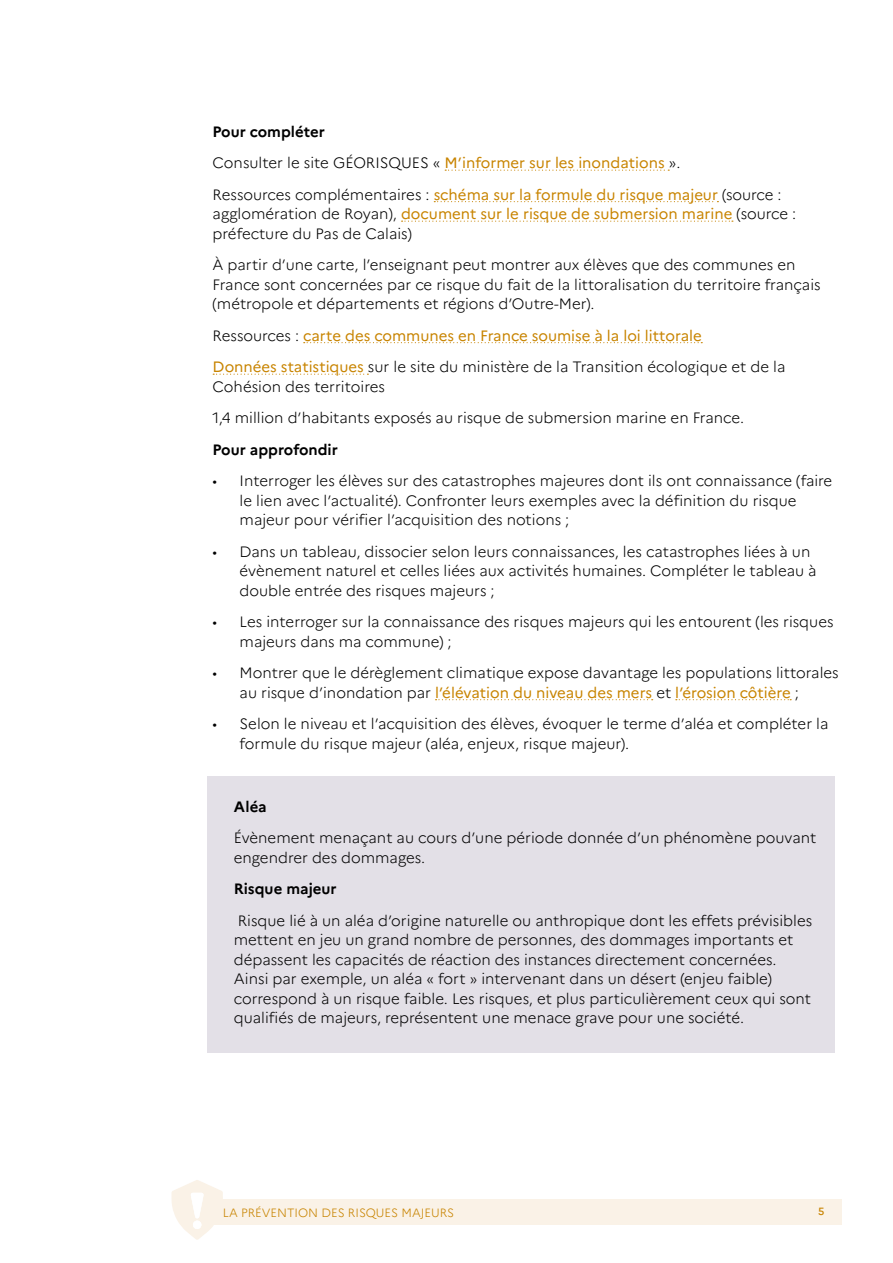
<style>
.page{position:relative;width:893px;height:1263px;background:#fff}
.page>*{position:absolute;margin:0;border:0;box-sizing:border-box;transform-origin:0 0}
.t1{font:300 15px/19.5px "Marianne";color:#000}
.t2{font:15px/31.5px "Marianne";color:#c88401}
.t3{font:700 15px "Marianne";color:#000}
.t4{font:300 12px "Marianne";color:#c88401}
.t5{font:500 10.5px "Marianne";color:#c88401}
.s1{font-weight:700}
.s2{font-weight:400;color:#c88401}
.s3{font-weight:300;color:#000}
</style>
<div class="page">
<div style="left:212px;top:1199px;width:629px;height:26px;background:#faf2e7"></div>
<svg style="left:172px;top:1180px;width:51px;height:60px"></svg>
<div style="left:193px;top:1220px;width:8px;height:9px;background:#fff;border-radius:50%"></div>
<div style="left:207px;top:776px;width:628px;height:276px;background:#e3e0e7"></div>
<svg style="left:445px;top:170px;width:224px;height:1px"></svg>
<svg style="left:434px;top:201px;width:284px;height:1px"></svg>
<svg style="left:402px;top:221px;width:331px;height:1px"></svg>
<svg style="left:304px;top:342px;width:398px;height:1px"></svg>
<svg style="left:213px;top:374px;width:155px;height:1px"></svg>
<svg style="left:436px;top:699px;width:217px;height:1px"></svg>
<svg style="left:676px;top:699px;width:115px;height:1px"></svg>
<p class="t1" style="left:213px;top:116px;width:571px;line-height:31.5px"><span class="s1">Pour compléter<br></span>Consulter le site GÉORISQUES « <span class="s2">M’informer sur les inondations</span> ».<br>Ressources complémentaires : <span class="s2">schéma sur la formule du risque majeur</span> (source :</p>
<p class="t1" style="left:213px;top:204px;width:585px">agglomération de Royan), <span class="s2">document sur le risque de submersion marine</span> (source : préfecture du Pas de Calais)</p>
<p class="t1" style="left:213px;top:255px;width:610px">À partir d’une carte, l’enseignant peut montrer aux élèves que des communes en<br>France sont concernées par ce risque du fait de la littoralisation du territoire français (métropole et départements et régions d’Outre-Mer).</p>
<p class="t2" style="left:213px;top:320px;width:574px"><span class="s3">Ressources :</span> carte des communes en France soumise à la loi littorale<br>Données statistiques <span class="s3">sur le site du ministère de la Transition écologique et de la</span></p>
<p class="t1" style="left:213px;top:371px;width:533px;line-height:31.5px">Cohésion des territoires<br>1,4 million d’habitants exposés au risque de submersion marine en France.</p>
<p class="t3" style="left:213px;top:440px;width:127px">Pour approfondir</p>
<p class="t1" style="left:240px;top:471px;width:594px;text-indent:-27px">• Interroger les élèves sur des catastrophes majeures dont ils ont connaissance (faire le lien avec l’actualité). Confronter leurs exemples avec la définition du risque majeur pour vérifier l’acquisition des notions ;</p>
<p class="t1" style="left:240px;top:542px;width:578px;text-indent:-27px">• Dans un tableau, dissocier selon leurs connaissances, les catastrophes liées à un évènement naturel et celles liées aux activités humaines. Compléter le tableau à double entrée des risques majeurs ;</p>
<p class="t1" style="left:240px;top:612px;width:595px;text-indent:-27px">• Les interroger sur la connaissance des risques majeurs qui les entourent (les risques majeurs dans ma commune) ;</p>
<p class="t1" style="left:240px;top:663px;width:601px;text-indent:-27px">• Montrer que le dérèglement climatique expose davantage les populations littorales au risque d’inondation par <span class="s2">l’élévation du niveau des mers</span> et <span class="s2">l’érosion côtière</span> ;</p>
<p class="t1" style="left:240px;top:714px;width:590px;text-indent:-27px">• Selon le niveau et l’acquisition des élèves, évoquer le terme d’aléa et compléter la formule du risque majeur (aléa, enjeux, risque majeur).</p>
<p class="t3" style="left:234px;top:797px;width:34px">Aléa</p>
<p class="t1" style="left:234px;top:828px;width:584px">Évènement menaçant au cours d’une période donnée d’un phénomène pouvant engendrer des dommages.</p>
<p class="t3" style="left:234px;top:880px;width:104px">Risque majeur</p>
<p class="t1" style="left:234px;top:911px;width:580px">Risque lié à un aléa d’origine naturelle ou anthropique dont les effets prévisibles mettent en jeu un grand nombre de personnes, des dommages importants et dépassent les capacités de réaction des instances directement concernées.<br>Ainsi par exemple, un aléa « fort » intervenant dans un désert (enjeu faible) correspond à un risque faible. Les risques, et plus particulièrement ceux qui sont qualifiés de majeurs, représentent une menace grave pour une société.</p>
<p class="t4" style="left:223px;top:1205px;width:233px">LA PRÉVENTION DES RISQUES MAJEURS</p>
<p class="t5" style="left:818px;top:1205px;width:8px">5</p>
</div>
